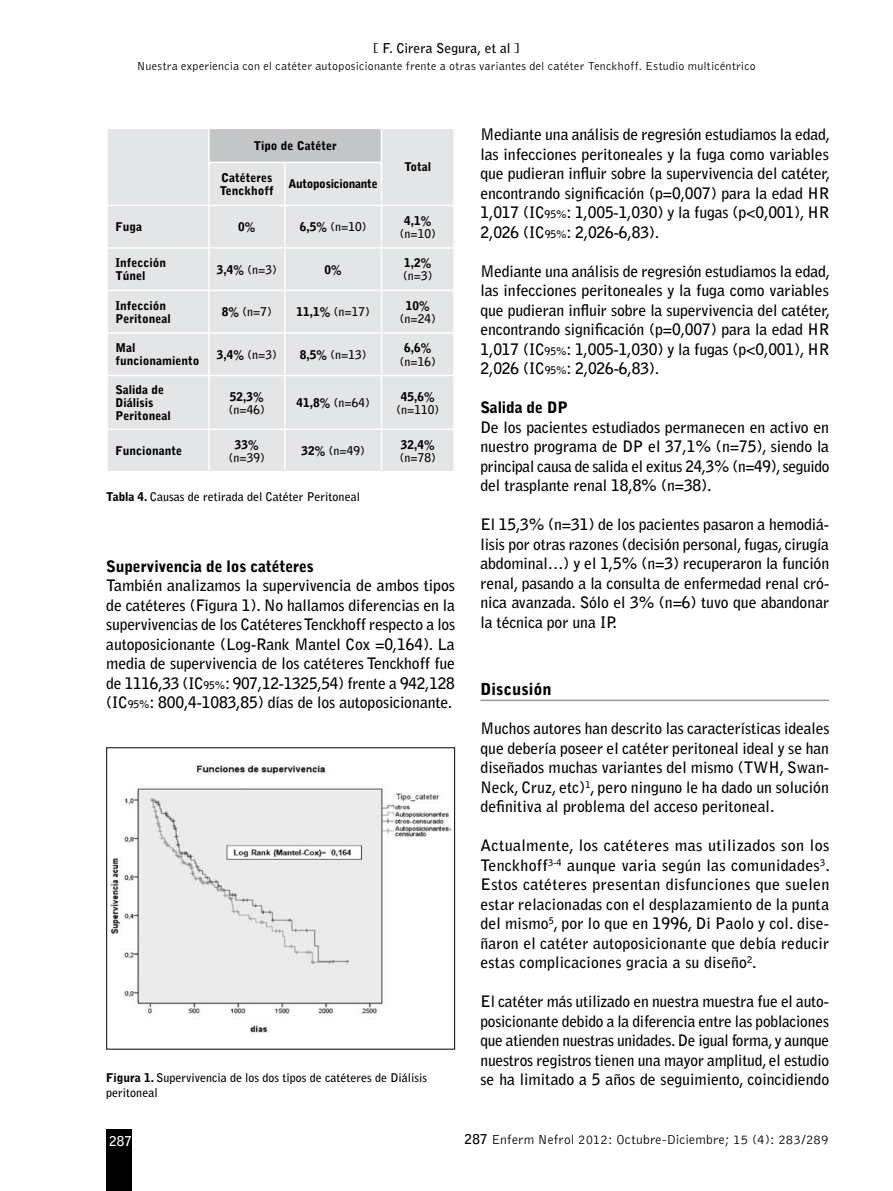
<style>
.page{position:relative;width:893px;height:1191px;background:#fff}
.page>*{position:absolute;margin:0;border:0;box-sizing:border-box;transform-origin:0 0}
.t1{font:900 16.5px "Bell Gothic";letter-spacing:.005em;color:#000}
.t2{font:700 15.75px/19.5px "Bell Gothic";letter-spacing:-.01em;color:#000;text-align:justify}
.t3{font:900 15.75px "Bell Gothic";letter-spacing:-.01em;color:#000}
.t4{font:300 13.5px "Bell Gothic";letter-spacing:.01em;color:#000}
.t5{font:700 13.5px "Bell Gothic";letter-spacing:.01em;color:#000}
.t6{font:700 13.5px "Bell Gothic";color:#fff}
.t7{font:700 12px/15px "Bell Gothic";color:#000}
.t8{font:900 12px/13.2px "Bell Gothic";color:#000}
.t9{font:300 12px "Bell Gothic";letter-spacing:.02em;color:#000}
.t10{font:900 12px "Bell Gothic";letter-spacing:-.025em;color:#000}
.s1{font-weight:900}
.s2{font-size:10.5px}
.s3{font-weight:700}
</style>
<div class="page">
<div style="left:106px;top:1129px;width:26px;height:62px;background:#000"></div>
<div style="left:108px;top:129px;width:345px;height:342px;background:#e3e5e6"></div>
<div style="left:209px;top:128px;width:172px;height:34px;background:#c3c5c7"></div>
<hr style="left:209px;top:128px;width:76px;height:1px;background:#fff">
<hr style="left:208px;top:129px;width:2px;height:33px;background:#fff">
<hr style="left:285px;top:128px;width:96px;height:1px;background:#fff">
<hr style="left:381px;top:129px;width:1px;height:33px;background:#fff">
<hr style="left:208px;top:162px;width:77px;height:1px;background:#fff">
<hr style="left:208px;top:163px;width:2px;height:42px;background:#fff">
<hr style="left:285px;top:162px;width:97px;height:1px;background:#fff">
<hr style="left:284px;top:163px;width:2px;height:42px;background:#fff">
<hr style="left:381px;top:163px;width:1px;height:42px;background:#fff">
<hr style="left:106px;top:205px;width:103px;height:1px;background:#fff">
<hr style="left:209px;top:205px;width:76px;height:1px;background:#fff">
<hr style="left:208px;top:206px;width:2px;height:41px;background:#fff">
<hr style="left:285px;top:205px;width:96px;height:1px;background:#fff">
<hr style="left:284px;top:206px;width:2px;height:41px;background:#fff">
<hr style="left:381px;top:205px;width:74px;height:1px;background:#fff">
<hr style="left:381px;top:206px;width:1px;height:41px;background:#fff">
<hr style="left:106px;top:247px;width:103px;height:2px;background:#fff">
<hr style="left:209px;top:247px;width:76px;height:2px;background:#fff">
<hr style="left:208px;top:249px;width:2px;height:41px;background:#fff">
<hr style="left:285px;top:247px;width:96px;height:2px;background:#fff">
<hr style="left:284px;top:249px;width:2px;height:41px;background:#fff">
<hr style="left:381px;top:247px;width:74px;height:2px;background:#fff">
<hr style="left:381px;top:249px;width:1px;height:41px;background:#fff">
<hr style="left:106px;top:290px;width:103px;height:1px;background:#fff">
<hr style="left:209px;top:290px;width:76px;height:1px;background:#fff">
<hr style="left:208px;top:291px;width:2px;height:41px;background:#fff">
<hr style="left:285px;top:290px;width:96px;height:1px;background:#fff">
<hr style="left:284px;top:291px;width:2px;height:41px;background:#fff">
<hr style="left:381px;top:290px;width:74px;height:1px;background:#fff">
<hr style="left:381px;top:291px;width:1px;height:41px;background:#fff">
<hr style="left:106px;top:332px;width:103px;height:2px;background:#fff">
<hr style="left:209px;top:332px;width:76px;height:2px;background:#fff">
<hr style="left:208px;top:334px;width:2px;height:41px;background:#fff">
<hr style="left:285px;top:332px;width:96px;height:2px;background:#fff">
<hr style="left:284px;top:334px;width:2px;height:41px;background:#fff">
<hr style="left:381px;top:332px;width:74px;height:2px;background:#fff">
<hr style="left:381px;top:334px;width:1px;height:41px;background:#fff">
<hr style="left:106px;top:375px;width:103px;height:1px;background:#fff">
<hr style="left:209px;top:375px;width:76px;height:1px;background:#fff">
<hr style="left:208px;top:376px;width:2px;height:52px;background:#fff">
<hr style="left:285px;top:375px;width:96px;height:1px;background:#fff">
<hr style="left:284px;top:376px;width:2px;height:52px;background:#fff">
<hr style="left:381px;top:375px;width:74px;height:1px;background:#fff">
<hr style="left:381px;top:376px;width:1px;height:52px;background:#fff">
<hr style="left:106px;top:428px;width:103px;height:2px;background:#fff">
<hr style="left:209px;top:428px;width:76px;height:2px;background:#fff">
<hr style="left:208px;top:430px;width:2px;height:41px;background:#fff">
<hr style="left:285px;top:428px;width:96px;height:2px;background:#fff">
<hr style="left:284px;top:430px;width:2px;height:41px;background:#fff">
<hr style="left:381px;top:428px;width:74px;height:2px;background:#fff">
<hr style="left:381px;top:430px;width:1px;height:41px;background:#fff">
<img style="left:110px;top:763px;width:342px;height:270px">
<div style="left:106px;top:747px;width:349px;height:302px;border:1px solid #000"></div>
<hr style="left:480px;top:699px;width:349px;height:2px;background:#97979b">
<p class="t5" style="left:374px;top:40px;width:147px">[ F. Cirera Segura, et al ]</p>
<p class="t9" style="left:137px;top:59px;width:620px">Nuestra experiencia con el catéter autoposicionante frente a otras variantes del catéter Tenckhoff. Estudio multicéntrico</p>
<p class="t8" style="left:254px;top:139px;width:85px">Tipo de Catéter</p>
<p class="t8" style="left:220px;top:171px;width:56px">Catéteres<br>Tenckhoff</p>
<p class="t10" style="left:289px;top:177px;width:91px">Autoposicionante</p>
<p class="t8" style="left:116px;top:220px;width:28px">Fuga</p>
<p class="t8" style="left:238px;top:220px;width:19px">0%</p>
<p class="t7" style="left:300px;top:220px;width:68px"><span class="s1">6,5%</span> (n=10)</p>
<p class="t8" style="left:116px;top:256px;width:52px">Infección<br>Túnel</p>
<p class="t7" style="left:217px;top:262px;width:61px"><span class="s1">3,4%</span> (n=3)</p>
<p class="t8" style="left:324px;top:263px;width:19px">0%</p>
<p class="t8" style="left:116px;top:299px;width:57px">Infección<br>Peritoneal</p>
<p class="t7" style="left:222px;top:305px;width:51px"><span class="s1">8%</span> (n=7)</p>
<p class="t7" style="left:297px;top:305px;width:75px"><span class="s1">11,1%</span> (n=17)</p>
<p class="t8" style="left:116px;top:341px;width:86px">Mal funcionamiento</p>
<p class="t7" style="left:217px;top:347px;width:61px"><span class="s1">3,4%</span> (n=3)</p>
<p class="t7" style="left:300px;top:347px;width:68px"><span class="s1">8,5%</span> (n=13)</p>
<p class="t8" style="left:116px;top:383px;width:57px">Salida de<br>Diálisis<br>Peritoneal</p>
<p class="t8" style="left:230px;top:390px;width:36px">52,3%</p>
<p class="t7" style="left:229px;top:402px;width:37px">(n=46)</p>
<p class="t8" style="left:116px;top:444px;width:68px">Funcionante</p>
<p class="t8" style="left:235px;top:438px;width:26px">33%</p>
<p class="t7" style="left:229px;top:450px;width:37px">(n=39)</p>
<p class="t7" style="left:297px;top:395px;width:75px"><span class="s1">41,8%</span> (n=64)</p>
<p class="t7" style="left:302px;top:443px;width:65px"><span class="s1">32%</span> (n=49)</p>
<p class="t7" style="left:106px;top:489px;width:255px"><span class="s1">Tabla 4.</span> Causas de retirada del Catéter Peritoneal</p>
<p class="t8" style="left:405px;top:161px;width:28px">Total</p>
<p class="t8" style="left:404px;top:214px;width:29px">4,1%</p>
<p class="t7" style="left:400px;top:226px;width:37px">(n=10)</p>
<p class="t8" style="left:404px;top:256px;width:29px">1,2%</p>
<p class="t7" style="left:403px;top:268px;width:31px">(n=3)</p>
<p class="t8" style="left:406px;top:299px;width:26px">10%</p>
<p class="t7" style="left:400px;top:311px;width:37px">(n=24)</p>
<p class="t8" style="left:404px;top:342px;width:29px">6,6%</p>
<p class="t7" style="left:400px;top:354px;width:37px">(n=16)</p>
<p class="t8" style="left:401px;top:390px;width:36px">45,6%</p>
<p class="t7" style="left:397px;top:402px;width:44px">(n=110)</p>
<p class="t8" style="left:401px;top:438px;width:36px">32,4%</p>
<p class="t7" style="left:400px;top:450px;width:37px">(n=78)</p>
<p class="t3" style="left:106px;top:556px;width:209px">Supervivencia de los catéteres</p>
<p class="t2" style="left:106px;top:575px;width:350px">También analizamos la supervivencia de ambos tipos de catéteres (Figura 1). No hallamos diferencias en la supervivencias de los Catéteres Tenckhoff respecto a los autoposicionante (Log-Rank Mantel Cox =0,164). La media de supervivencia de los catéteres Tenckhoff fue de 1116,33 (IC<span class="s2">95%</span>: 907,12-1325,54) frente a 942,128 (IC<span class="s2">95%</span>: 800,4-1083,85) días de los autoposicionante.</p>
<p class="t7" style="left:106px;top:1070px;width:322px"><span class="s1">Figura 1.</span> Supervivencia de los dos tipos de catéteres de Diálisis peritoneal</p>
<p class="t2" style="left:480px;top:125px;width:351px">Mediante una análisis de regresión estudiamos la edad, las infecciones peritoneales y la fuga como variables que pudieran influir sobre la supervivencia del catéter, encontrando significación (p=0,007) para la edad HR 1,017 (IC<span class="s2">95%</span>: 1,005-1,030) y la fugas (p&lt;0,001), HR 2,026 (IC<span class="s2">95%</span>: 2,026-6,83).</p>
<p class="t2" style="left:480px;top:261px;width:351px">Mediante una análisis de regresión estudiamos la edad, las infecciones peritoneales y la fuga como variables que pudieran influir sobre la supervivencia del catéter, encontrando significación (p=0,007) para la edad HR 1,017 (IC<span class="s2">95%</span>: 1,005-1,030) y la fugas (p&lt;0,001), HR 2,026 (IC<span class="s2">95%</span>: 2,026-6,83).</p>
<p class="t3" style="left:480px;top:398px;width:89px">Salida de DP</p>
<p class="t2" style="left:480px;top:417px;width:350px">De los pacientes estudiados permanecen en activo en nuestro programa de DP el 37,1% (n=75), siendo la principal causa de salida el exitus 24,3% (n=49), seguido del trasplante renal 18,8% (n=38).</p>
<p class="t2" style="left:480px;top:515px;width:350px">El 15,3% (n=31) de los pacientes pasaron a hemodiá&shy;lisis por otras razones (decisión personal, fugas, cirugía abdominal…) y el 1,5% (n=3) recuperaron la función renal, pasando a la consulta de enfermedad renal cró&shy;nica avanzada. Sólo el 3% (n=6) tuvo que abandonar la técnica por una IP.</p>
<p class="t1" style="left:480px;top:680px;width:73px">Discusión</p>
<p class="t2" style="left:480px;top:719px;width:350px">Muchos autores han descrito las características ideales que debería poseer el catéter peritoneal ideal y se han diseñados muchas variantes del mismo (TWH, Swan-Neck, Cruz, etc)<sup>1</sup>, pero ninguno le ha dado un solución definitiva al problema del acceso peritoneal.</p>
<p class="t2" style="left:480px;top:836px;width:351px">Actualmente, los catéteres mas utilizados son los Tenckhoff<sup>3-4</sup> aunque varia según las comunidades<sup>3</sup>.<br>Estos catéteres presentan disfunciones que suelen estar relacionadas con el desplazamiento de la punta del mismo<sup>5</sup>, por lo que en 1996, Di Paolo y col. dise&shy;ñaron el catéter autoposicionante que debía reducir estas complicaciones gracia a su diseño<sup>2</sup>.</p>
<p class="t2" style="left:480px;top:992px;width:350px">El catéter más utilizado en nuestra muestra fue el auto&shy;posicionante debido a la diferencia entre las poblaciones que atienden nuestras unidades. De igual forma, y aunque nuestros registros tienen una mayor amplitud, el estudio se ha limitado a 5 años de seguimiento, coincidiendo</p>
<p class="t6" style="left:109px;top:1132px;width:25px">287</p>
<p class="t4" style="left:465px;top:1131px;width:366px"><span class="s3">287</span> Enferm Nefrol 2012: Octubre-Diciembre; 15 (4): 283/289</p>
</div>
